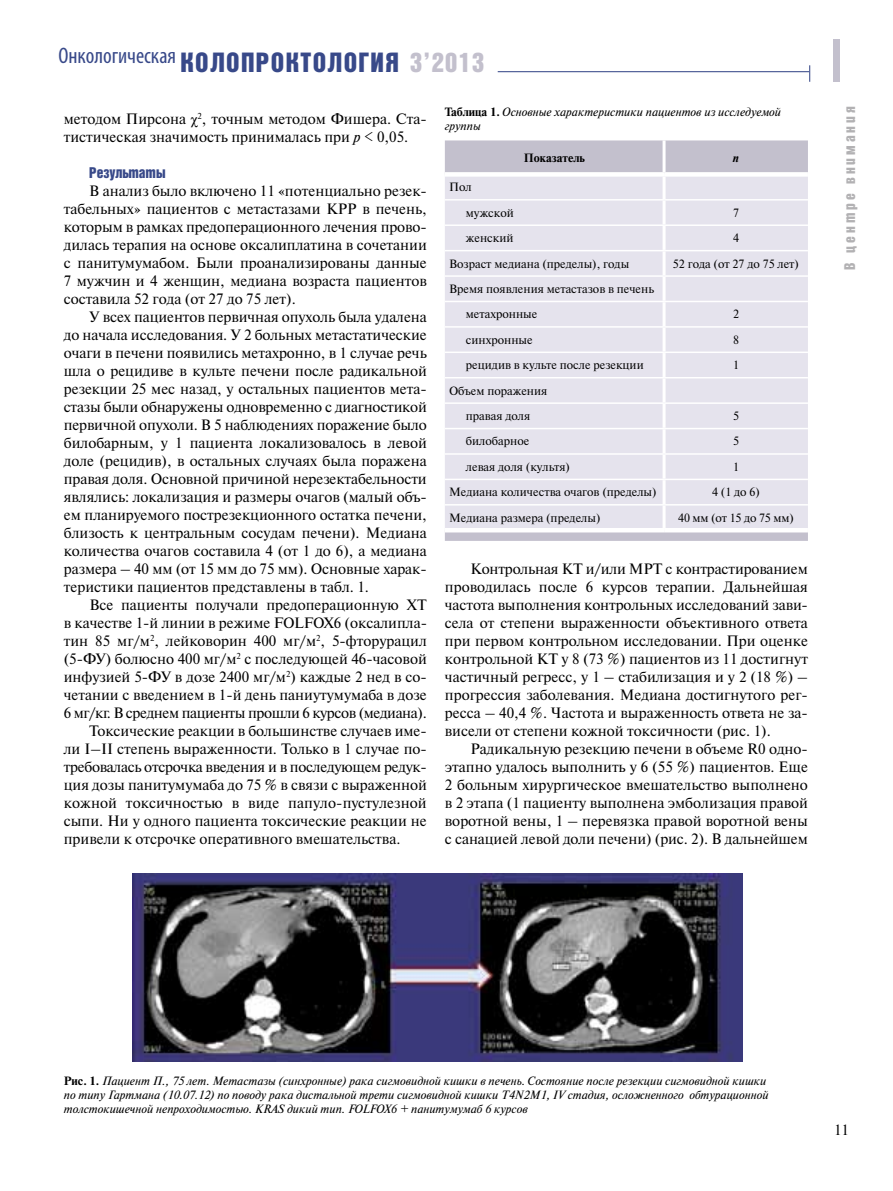
<style>
.page{position:relative;width:893px;height:1191px;background:#fff}
.page>*{position:absolute;margin:0;border:0;box-sizing:border-box;transform-origin:0 0}
.t1{font:27px "Bastion Kontrast Alt C";letter-spacing:.05em;color:#384989}
.t2{font:condensed 22.5px "Myriad Pro";color:#384989}
.t3{font:15px/18px "Newton C";color:#000;text-align:justify}
.t4{font:15px "Newton C";letter-spacing:-.025em;color:#000}
.t5{font:15px "Newton C";letter-spacing:-.02em;color:#000}
.t6{font:15px "Bastion Kontrast Alt C";letter-spacing:.2em;color:#b2b1b3}
.t7{font:15px "Bastion Kontrast Alt C";color:#384989}
.t8{font:italic 12px/14.4px "Newton C";color:#000}
.t9{font:12px/25.3px "Newton C";color:#000}
.t10{font:700 12px "Newton C";color:#000}
.t11{font:italic 700 12px "Newton C";color:#000}
.s1{color:#c3c0cd}
.s2{font-family:"Times New Roman"}
.s3{font-style:italic}
.s4{font-weight:700;font-style:normal}
</style>
<div class="page">
<div style="left:833px;top:40px;width:7px;height:42px;background:#c3c0cd"></div>
<svg style="left:809px;top:65px;width:1px;height:17px"></svg>
<hr style="left:498px;top:71px;width:311px;height:1px;background:#384989">
<div style="left:445px;top:140px;width:363px;height:401px;background:#c3c0cd"></div>
<div style="left:445px;top:177px;width:363px;height:351px;background:#e5e3ed"></div>
<hr style="left:663px;top:140px;width:3px;height:32px;background:#fff">
<hr style="left:663px;top:177px;width:3px;height:22px;background:#fff">
<hr style="left:663px;top:200px;width:3px;height:24px;background:#fff">
<hr style="left:663px;top:226px;width:3px;height:24px;background:#fff">
<hr style="left:663px;top:251px;width:3px;height:24px;background:#fff">
<hr style="left:663px;top:277px;width:3px;height:24px;background:#fff">
<hr style="left:663px;top:302px;width:3px;height:24px;background:#fff">
<hr style="left:663px;top:328px;width:3px;height:23px;background:#fff">
<hr style="left:663px;top:353px;width:3px;height:24px;background:#fff">
<hr style="left:663px;top:378px;width:3px;height:24px;background:#fff">
<hr style="left:663px;top:404px;width:3px;height:24px;background:#fff">
<hr style="left:663px;top:429px;width:3px;height:24px;background:#fff">
<hr style="left:663px;top:455px;width:3px;height:23px;background:#fff">
<hr style="left:663px;top:480px;width:3px;height:24px;background:#fff">
<hr style="left:663px;top:505px;width:3px;height:23px;background:#fff">
<hr style="left:445px;top:199px;width:219px;height:1px;background:#fff">
<hr style="left:664px;top:199px;width:144px;height:1px;background:#fff">
<hr style="left:445px;top:224px;width:219px;height:2px;background:#fff">
<hr style="left:664px;top:224px;width:144px;height:2px;background:#fff">
<hr style="left:445px;top:250px;width:219px;height:1px;background:#fff">
<hr style="left:664px;top:250px;width:144px;height:1px;background:#fff">
<hr style="left:445px;top:275px;width:219px;height:2px;background:#fff">
<hr style="left:664px;top:275px;width:144px;height:2px;background:#fff">
<hr style="left:445px;top:301px;width:219px;height:1px;background:#fff">
<hr style="left:664px;top:301px;width:144px;height:1px;background:#fff">
<hr style="left:445px;top:326px;width:219px;height:2px;background:#fff">
<hr style="left:664px;top:326px;width:144px;height:2px;background:#fff">
<hr style="left:445px;top:351px;width:219px;height:2px;background:#fff">
<hr style="left:664px;top:351px;width:144px;height:2px;background:#fff">
<hr style="left:445px;top:377px;width:219px;height:1px;background:#fff">
<hr style="left:664px;top:377px;width:144px;height:1px;background:#fff">
<hr style="left:445px;top:402px;width:219px;height:2px;background:#fff">
<hr style="left:664px;top:402px;width:144px;height:2px;background:#fff">
<hr style="left:445px;top:428px;width:219px;height:1px;background:#fff">
<hr style="left:664px;top:428px;width:144px;height:1px;background:#fff">
<hr style="left:445px;top:453px;width:219px;height:2px;background:#fff">
<hr style="left:664px;top:453px;width:144px;height:2px;background:#fff">
<hr style="left:445px;top:478px;width:219px;height:2px;background:#fff">
<hr style="left:664px;top:478px;width:144px;height:2px;background:#fff">
<hr style="left:445px;top:504px;width:219px;height:1px;background:#fff">
<hr style="left:664px;top:504px;width:144px;height:1px;background:#fff">
<div style="left:445px;top:172px;width:219px;height:5px;background:#fff"></div>
<div style="left:664px;top:172px;width:144px;height:5px;background:#fff"></div>
<hr style="left:445px;top:528px;width:219px;height:4px;background:#fff">
<hr style="left:664px;top:528px;width:144px;height:4px;background:#fff">
<img style="left:133px;top:873px;width:610px;height:188px">
<h2 class="t2" style="left:58px;top:42px;width:119px">Онкологическая</h2>
<h1 class="t1" style="left:180px;top:48px;width:305px">КОЛОПРОКТОЛОГИЯ <span class="s1">3’2013</span></h1>
<p class="t3" style="left:64px;top:110px;width:365px">методом Пирсона <span class="s2">χ</span><sup>2</sup>, точным методом Фишера. Ста&shy;тистическая значимость принималась при <span class="s3">p</span> &lt; 0,05.</p>
<p class="t7" style="left:89px;top:165px;width:78px">Результаты</p>
<p class="t3" style="left:64px;top:182px;width:365px;text-indent:26px">В анализ было включено 11 «потенциально резек&shy;табельных» пациентов с метастазами КРР в печень, которым в рамках предоперационного лечения прово&shy;дилась терапия на основе оксалиплатина в сочетании с панитумумабом. Были проанализированы данные 7 мужчин и 4 женщин, медиана возраста пациентов составила 52 года (от 27 до 75 лет).</p>
<p class="t3" style="left:64px;top:308px;width:365px;text-indent:26px">У всех пациентов первичная опухоль была удалена до начала исследования. У 2 больных метастатические очаги в печени появились метахронно, в 1 случае речь шла о рецидиве в культе печени после радикальной резекции 25 мес назад, у остальных пациентов мета&shy;стазы были обнаружены одновременно с диагностикой первичной опухоли. В 5 наблюдениях поражение было билобарным, у 1 пациента локализовалось в левой доле (рецидив), в остальных случаях была поражена правая доля. Основной причиной нерезектабельности являлись: локализация и размеры очагов (малый объ&shy;ем планируемого пострезекционного остатка печени, близость к центральным сосудам печени). Медиана количества очагов составила 4 (от 1 до 6), а медиана размера – 40 мм (от 15 мм до 75 мм). Основные харак&shy;теристики пациентов представлены в табл. 1.</p>
<p class="t3" style="left:89px;top:596px;width:339px">Все пациенты получали предоперационную ХТ</p>
<p class="t3" style="left:64px;top:614px;width:365px">в качестве 1-й линии в режиме FOLFOX6 (оксалипла-</p>
<p class="t3" style="left:64px;top:632px;width:365px">тин 85 мг/м<sup>2</sup>, лейковорин 400 мг/м<sup>2</sup>, 5-фторурацил</p>
<p class="t3" style="left:64px;top:650px;width:365px">(5-ФУ) болюсно 400 мг/м<sup>2</sup> с последующей 46-часовой</p>
<p class="t3" style="left:64px;top:668px;width:365px">инфузией 5-ФУ в дозе 2400 мг/м<sup>2</sup>) каждые 2 нед в со-</p>
<p class="t3" style="left:64px;top:686px;width:365px">четании с введением в 1-й день паниутумумаба в дозе</p>
<p class="t4" style="left:64px;top:705px;width:364px">6 мг/кг. В среднем пациенты прошли 6 курсов (медиана).</p>
<p class="t3" style="left:89px;top:722px;width:339px">Токсические реакции в большинстве случаев име-</p>
<p class="t3" style="left:64px;top:740px;width:363px">ли I–II степень выраженности. Только в 1 случае по-</p>
<p class="t5" style="left:64px;top:759px;width:365px">требовалась отсрочка введения и в последующем редук-</p>
<p class="t3" style="left:64px;top:776px;width:365px">ция дозы панитумумаба до 75 % в связи с выраженной</p>
<p class="t3" style="left:64px;top:794px;width:364px">кожной токсичностью в виде папуло-пустулезной</p>
<p class="t3" style="left:64px;top:812px;width:365px">сыпи. Ни у одного пациента токсические реакции не</p>
<p class="t3" style="left:64px;top:830px;width:338px">привели к отсрочке оперативного вмешательства.</p>
<p class="t8" style="left:445px;top:105px;width:338px"><span class="s4">Таблица 1.</span> Основные характеристики пациентов из исследуемой группы</p>
<p class="t10" style="left:524px;top:151px;width:62px">Показатель</p>
<p class="t11" style="left:733px;top:151px;width:8px">n</p>
<p class="t9" style="left:466px;top:175px;width:50px;text-indent:-17px">Пол мужской</p>
<p class="t9" style="left:733px;top:200px;width:8px">7</p>
<p class="t9" style="left:466px;top:225px;width:49px">женский</p>
<p class="t9" style="left:733px;top:225px;width:8px">4</p>
<p class="t9" style="left:449px;top:251px;width:182px">Возраст медиана (пределы), годы</p>
<p class="t9" style="left:673px;top:251px;width:128px">52 года (от 27 до 75 лет)</p>
<p class="t9" style="left:466px;top:276px;width:190px;text-indent:-17px">Время появления метастазов в печень метахронные</p>
<p class="t9" style="left:733px;top:302px;width:8px">2</p>
<p class="t9" style="left:466px;top:327px;width:68px">синхронные</p>
<p class="t9" style="left:733px;top:327px;width:8px">8</p>
<p class="t9" style="left:466px;top:352px;width:179px">рецидив в культе после резекции</p>
<p class="t9" style="left:733px;top:352px;width:7px">1</p>
<p class="t9" style="left:449px;top:378px;width:100px;text-align:center">Объем поражения правая доля</p>
<p class="t9" style="left:733px;top:403px;width:8px">5</p>
<p class="t9" style="left:466px;top:429px;width:65px">билобарное</p>
<p class="t9" style="left:733px;top:429px;width:8px">5</p>
<p class="t9" style="left:466px;top:454px;width:106px">левая доля (культя)</p>
<p class="t9" style="left:733px;top:454px;width:7px">1</p>
<p class="t9" style="left:449px;top:479px;width:209px">Медиана количества очагов (пределы)</p>
<p class="t9" style="left:712px;top:479px;width:49px">4 (1 до 6)</p>
<p class="t9" style="left:449px;top:505px;width:153px">Медиана размера (пределы)</p>
<p class="t9" style="left:678px;top:505px;width:117px">40 мм (от 15 до 75 мм)</p>
<p class="t3" style="left:445px;top:560px;width:365px;text-indent:26px">Контрольная КТ и/или МРТ с контрастированием проводилась после 6 курсов терапии. Дальнейшая частота выполнения контрольных исследований зави&shy;села от степени выраженности объективного ответа при первом контрольном исследовании. При оценке контрольной КТ у 8 (73 %) пациентов из 11 достигнут частичный регресс, у 1 – стабилизация и у 2 (18 %) – прогрессия заболевания. Медиана достигнутого рег&shy;ресса – 40,4 %. Частота и выраженность ответа не за&shy;висели от степени кожной токсичности (рис. 1).</p>
<p class="t3" style="left:445px;top:740px;width:365px;text-indent:26px">Радикальную резекцию печени в объеме R0 одно&shy;этапно удалось выполнить у 6 (55 %) пациентов. Еще 2 больным хирургическое вмешательство выполнено в 2 этапа (1 пациенту выполнена эмболизация правой воротной вены, 1 – перевязка правой воротной вены с санацией левой доли печени) (рис. 2). В дальнейшем</p>
<p class="t6" style="left:842px;top:269px;width:165px;rotate:-90deg">В центре внимания</p>
<p class="t8" style="left:64px;top:1073px;width:706px"><span class="s4">Рис. 1.</span> Пациент П., 75 лет. Метастазы (синхронные) рака сигмовидной кишки в печень. Состояние после резекции сигмовидной кишки по типу Гартмана (10.07.12) по поводу рака дистальной трети сигмовидной кишки T4N2M1, IV стадия, осложненного обтурационной толстокишечной непроходимостью. KRAS дикий тип. FOLFOX6 + панитумумаб 6 курсов</p>
<p class="t3" style="left:834px;top:1120px;width:16px">11</p>
</div>
